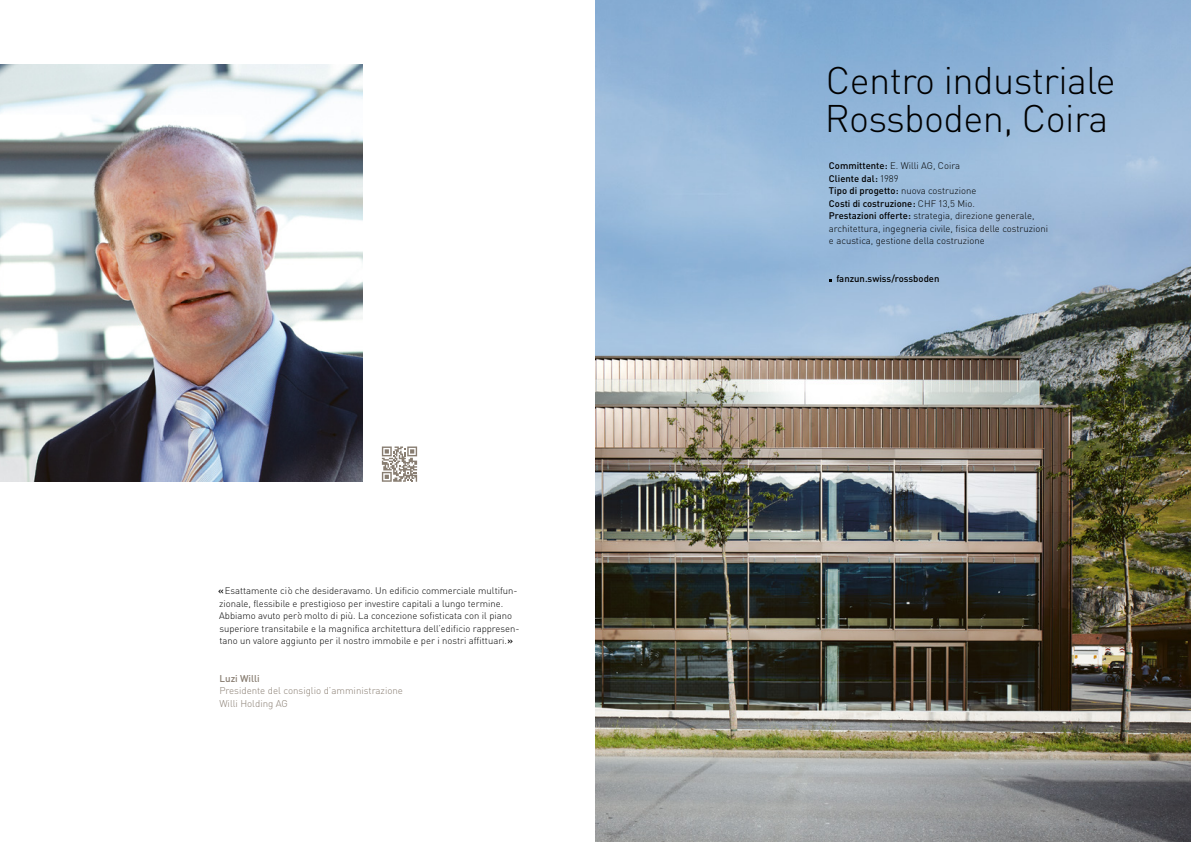
<style>
.page{position:relative;width:1191px;height:842px;background:#fff}
.page>*{position:absolute;margin:0;border:0;box-sizing:border-box;transform-origin:0 0}
.t1{font:300 38px/37.5px "DIN";letter-spacing:-.015em;color:#000}
.t2{font:300 9.8px/12.5px "DIN";color:#887d71}
.t3{font:500 9.8px "DIN";color:#887d71}
.t4{font:300 9.5px/12.5px "DIN";color:#000}
.t5{font:500 9.5px "DIN";color:#000}
.s1{font-weight:500}
</style>
<div class="page">
<img style="left:595px;top:0;width:596px;height:842px">
<img style="left:0;top:64px;width:362px;height:418px">
<svg style="left:382px;top:446px;width:35px;height:36px"></svg>
<p class="t4" style="left:218px;top:584px;width:303px"><span class="s1">«</span>Esattamente ciò che desideravamo. Un edificio commerciale multifun&shy;zionale, flessibile e prestigioso per investire capitali a lungo termine.<br>Abbiamo avuto però molto di più. La concezione sofisticata con il piano superiore transitabile e la magnifica architettura dell’edificio rappresen&shy;tano un valore aggiunto per il nostro immobile e per i nostri affittuari.<span class="s1">»</span></p>
<p class="t3" style="left:220px;top:672px;width:42px">Luzi Willi</p>
<p class="t2" style="left:219px;top:684px;width:185px">Presidente del consiglio d’amministrazione<br>Willi Holding AG</p>
<h1 class="t1" style="left:824px;top:61px;width:292px">Centro industriale<br>Rossboden, Coira</h1>
<p class="t4" style="left:829px;top:159px;width:220px"><span class="s1">Committente:</span> E. Willi AG, Coira<br><span class="s1">Cliente dal:</span> 1989<br><span class="s1">Tipo di progetto:</span> nuova costruzione<br><span class="s1">Costi di costruzione:</span> CHF 13,5 Mio.<br><span class="s1">Prestazioni offerte:</span> strategia, direzione generale, architettura, ingegneria civile, fisica delle costruzioni e acustica, gestione della costruzione</p>
<p class="t5" style="left:836px;top:272px;width:105px">fanzun.swiss/rossboden</p>
</div>
